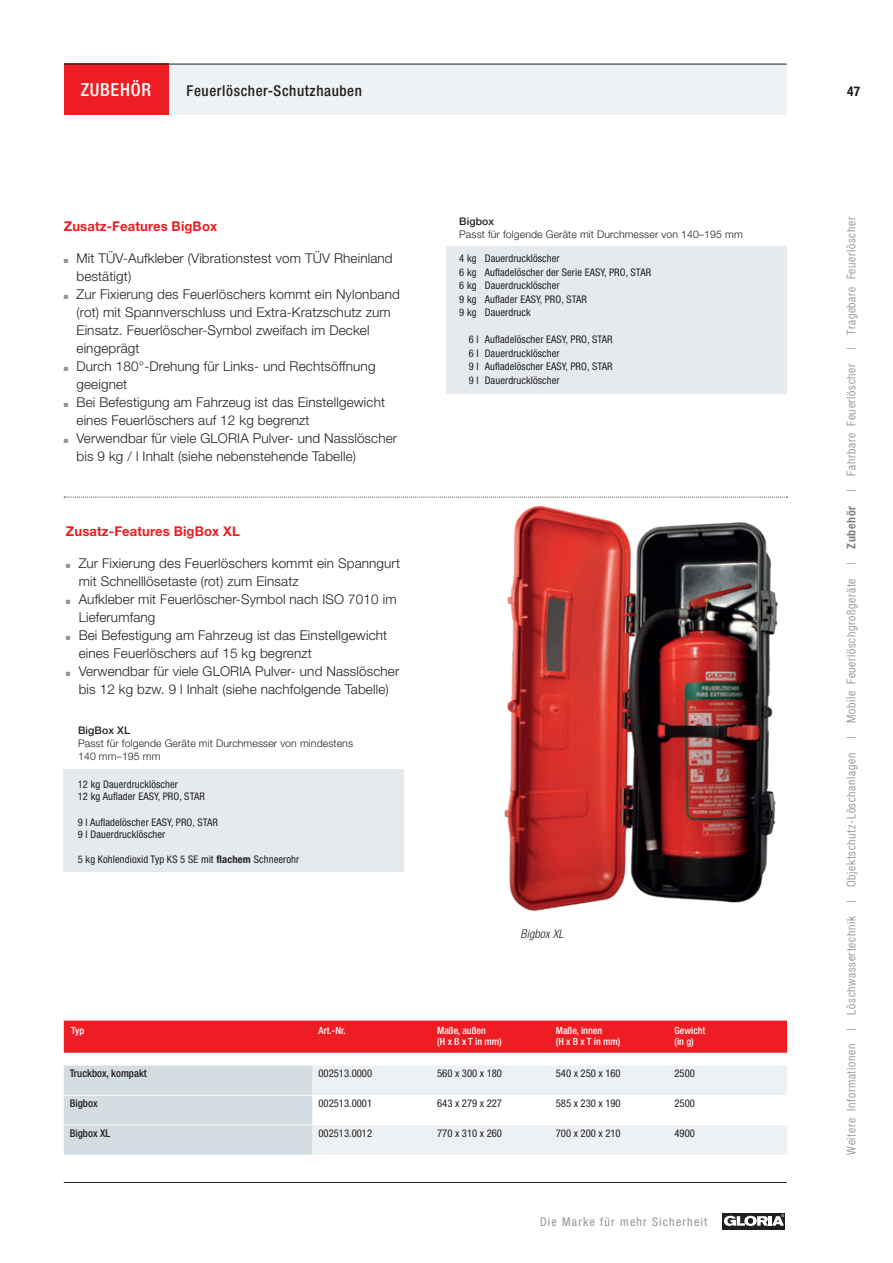
<style>
.page{position:relative;width:893px;height:1263px;background:#fff}
.page>*{position:absolute;margin:0;border:0;box-sizing:border-box;transform-origin:0 0}
.t1{font:18px "Helvetica Neue Cnd AFF 67 Med Cond";letter-spacing:.04em;color:#fff}
.t2{font:15px "Helvetica Neue Cnd AFF 67 Med Cond";letter-spacing:.04em;color:#231f20}
.t3{font:300 13.5px/18px "Helvetica Neue AFF 45";letter-spacing:.01em;color:#231f20}
.t4{font:700 13.5px "Helvetica Neue AFF 75";letter-spacing:.01em;color:#ee1d23}
.t5{font:13.5px "Helvetica Neue Cnd AFF 77 Bd Cn";color:#231f20}
.t6{font:12px "Helvetica Neue Cnd AFF 47 Lt Cn";letter-spacing:.06em;color:#808285}
.t7{font:12px "Helvetica Neue Cnd AFF 57 Rmn Cond";letter-spacing:.1em;color:#939598}
.t8{font:12px "Helvetica Neue Cnd AFF 47 Lt Cn Obl";letter-spacing:.01em;color:#231f20}
.t9{font:10.65px "Helvetica Neue Cnd AFF 57 Rmn Cond";color:#231f20}
.t10{font:10.65px "Helvetica Neue Cnd AFF 67 Med Cond";color:#231f20}
.t11{font:10.5px/13.5px "Helvetica Neue Cnd AFF 57 Rmn Cond";letter-spacing:.01em;color:#231f20}
.t12{font:300 10.5px/12.6px "Helvetica Neue AFF 45";letter-spacing:.01em;color:#231f20}
.t13{font:500 10.5px "Helvetica Neue AFF 65";letter-spacing:.01em;color:#231f20}
.t14{font:9.9px/11.4px "Helvetica Neue Cnd AFF 67 Med Cond";color:#fff}
.s1{color:#939598}
.s2{font-family:"Helvetica Neue Cnd AFF 77 Bd Cn"}
</style>
<div class="page">
<div style="left:64px;top:64px;width:723px;height:51px;background:#eef2f4"></div>
<div style="left:723px;top:1213px;width:62px;height:17px;background:#231f20"></div>
<svg style="left:724px;top:1214px;width:60px;height:12px"></svg>
<hr style="left:64px;top:1182px;width:723px;height:1px;background:#231f20">
<svg style="left:64px;top:497px;width:430px;height:1px"></svg>
<img style="left:494px;top:496px;width:294px;height:415px">
<div style="left:64px;top:1020px;width:723px;height:33px;background:#ee1d23"></div>
<svg style="left:64px;top:1065px;width:723px;height:90px"></svg>
<hr style="left:64px;top:1095px;width:249px;height:1px;background:#fff">
<hr style="left:64px;top:1125px;width:249px;height:1px;background:#fff">
<div style="left:446px;top:246px;width:341px;height:148px;background:#e5eaee"></div>
<div style="left:64px;top:769px;width:340px;height:102px;background:#e5eaee"></div>
<div style="left:64px;top:64px;width:104px;height:51px;background:#ee1d23"></div>
<hr style="left:64px;top:64px;width:723px;height:1px;background:#231f20">
<h1 class="t1" style="left:81px;top:79px;width:72px">ZUBEHÖR</h1>
<p class="t2" style="left:186px;top:81px;width:177px">Feuerlöscher-Schutzhauben</p>
<p class="t4" style="left:64px;top:218px;width:155px">Zusatz-Features BigBox</p>
<p class="t3" style="left:77px;top:249px;width:318px;text-indent:-13px"><span class="s1">■</span> Mit TÜV-Aufkleber (Vibrationstest vom TÜV Rheinland bestätigt)</p>
<p class="t3" style="left:77px;top:285px;width:325px;text-indent:-13px"><span class="s1">■</span> Zur Fixierung des Feuerlöschers kommt ein Nylonband (rot) mit Spannverschluss und Extra-Kratzschutz zum Einsatz. Feuerlöscher-Symbol zweifach im Deckel eingeprägt</p>
<p class="t3" style="left:77px;top:357px;width:300px;text-indent:-13px"><span class="s1">■</span> Durch 180°-Drehung für Links- und Rechtsöffnung geeignet</p>
<p class="t3" style="left:77px;top:393px;width:310px;text-indent:-13px"><span class="s1">■</span> Bei Befestigung am Fahrzeug ist das Einstellgewicht eines Feuerlöschers auf 12 kg begrenzt</p>
<p class="t3" style="left:77px;top:429px;width:322px;text-indent:-13px"><span class="s1">■</span> Verwendbar für viele GLORIA Pulver- und Nasslöscher bis 9 kg / l Inhalt (siehe nebenstehende Tabelle)</p>
<p class="t4" style="left:66px;top:523px;width:175px">Zusatz-Features BigBox XL</p>
<p class="t3" style="left:79px;top:554px;width:323px;text-indent:-13px"><span class="s1">■</span> Zur Fixierung des Feuerlöschers kommt ein Spanngurt mit Schnelllösetaste (rot) zum Einsatz</p>
<p class="t3" style="left:79px;top:590px;width:319px;text-indent:-13px"><span class="s1">■</span> Aufkleber mit Feuerlöscher-Symbol nach ISO 7010 im<br>Lieferumfang</p>
<p class="t3" style="left:79px;top:626px;width:310px;text-indent:-13px"><span class="s1">■</span> Bei Befestigung am Fahrzeug ist das Einstellgewicht eines Feuerlöschers auf 15 kg begrenzt</p>
<p class="t3" style="left:66px;top:662px;width:335px;text-align:center"><span class="s1">■</span> Verwendbar für viele GLORIA Pulver- und Nasslöscher bis 12 kg bzw. 9 l Inhalt (siehe nachfolgende Tabelle)</p>
<p class="t13" style="left:78px;top:724px;width:53px">BigBox XL</p>
<p class="t12" style="left:78px;top:737px;width:276px">Passt für folgende Geräte mit Durchmesser von mindestens<br>140 mm–195 mm</p>
<p class="t11" style="left:78px;top:778px;width:129px;line-height:12.6px">12 kg Dauerdrucklöscher<br>12 kg Auflader EASY, PRO, STAR</p>
<p class="t11" style="left:78px;top:815px;width:142px;line-height:12.6px">9 l Aufladelöscher EASY, PRO, STAR<br>9 l Dauerdrucklöscher</p>
<p class="t11" style="left:78px;top:853px;width:223px">5 kg Kohlendioxid Typ KS 5 SE mit <span class="s2">flachem</span> Schneerohr</p>
<p class="t13" style="left:459px;top:215px;width:36px">Bigbox</p>
<p class="t12" style="left:459px;top:228px;width:285px">Passt für folgende Geräte mit Durchmesser von 140–195 mm</p>
<p class="t11" style="left:459px;top:252px;width:193px">4 kg Dauerdrucklöscher<br>6 kg Aufladelöscher der Serie EASY, PRO, STAR<br>6 kg Dauerdrucklöscher<br>9 kg Auflader EASY, PRO, STAR<br>9 kg Dauerdruck</p>
<p class="t11" style="left:469px;top:333px;width:145px">6 l Aufladelöscher EASY, PRO, STAR<br>6 l Dauerdrucklöscher<br>9 l Aufladelöscher EASY, PRO, STAR<br>9 l Dauerdrucklöscher</p>
<p class="t8" style="left:521px;top:926px;width:44px">Bigbox XL</p>
<p class="t14" style="left:71px;top:1024px;width:14px">Typ</p>
<p class="t14" style="left:319px;top:1024px;width:29px">Art.-Nr.</p>
<p class="t14" style="left:437px;top:1024px;width:66px">Maße, außen<br>(H x B x T in mm)</p>
<p class="t14" style="left:556px;top:1024px;width:66px">Maße, innen<br>(H x B x T in mm)</p>
<p class="t14" style="left:674px;top:1024px;width:32px">Gewicht (in g)</p>
<p class="t10" style="left:70px;top:1067px;width:79px">Truckbox, kompakt</p>
<p class="t9" style="left:319px;top:1067px;width:55px">002513.0000</p>
<p class="t9" style="left:437px;top:1067px;width:66px">560 x 300 x 180</p>
<p class="t9" style="left:556px;top:1067px;width:66px">540 x 250 x 160</p>
<p class="t9" style="left:674px;top:1067px;width:22px">2500</p>
<p class="t10" style="left:70px;top:1097px;width:29px">Bigbox</p>
<p class="t9" style="left:319px;top:1097px;width:55px">002513.0001</p>
<p class="t9" style="left:437px;top:1097px;width:66px">643 x 279 x 227</p>
<p class="t9" style="left:556px;top:1097px;width:66px">585 x 230 x 190</p>
<p class="t9" style="left:674px;top:1097px;width:22px">2500</p>
<p class="t10" style="left:70px;top:1127px;width:42px">Bigbox XL</p>
<p class="t9" style="left:319px;top:1127px;width:55px">002513.0012</p>
<p class="t9" style="left:437px;top:1127px;width:66px">770 x 310 x 260</p>
<p class="t9" style="left:556px;top:1127px;width:66px">700 x 200 x 210</p>
<p class="t9" style="left:674px;top:1127px;width:22px">4900</p>
<p class="t7" style="left:540px;top:1214px;width:169px">Die Marke für mehr Sicherheit</p>
<p class="t5" style="left:847px;top:83px;width:15px">47</p>
<p class="t6" style="left:844px;top:1154px;width:939px;rotate:-90deg">Weitere Informationen | Löschwassertechnik | Objektschutz-Löschanlagen | Mobile Feuerlöschgroßgeräte | <span class="s2">Zubehör</span> | Fahrbare Feuerlöscher | Tragebare Feuerlöscher</p>
</div>
